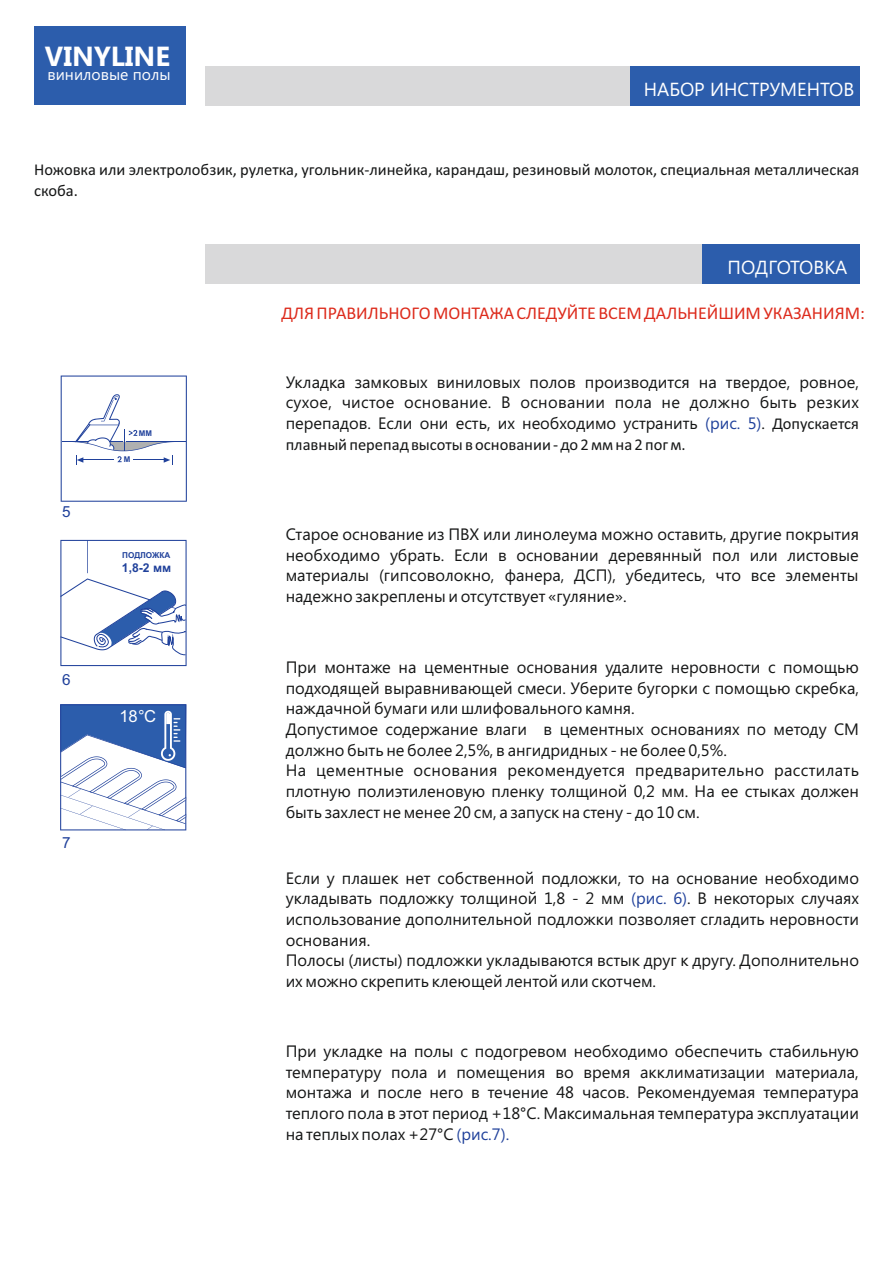
<style>
.page{position:relative;width:893px;height:1263px;background:#fff}
.page>*{position:absolute;margin:0;border:0;box-sizing:border-box;transform-origin:0 0}
.t1{font:700 27.6px "Segoe UI";color:#fff}
.t2{font:18.9px "Segoe UI";color:#fff}
.t3{font:18px "Calibri";color:#dd2b1c}
.t4{font:16.65px "Arial";color:#fff}
.t5{font:16.5px/20.7px "Segoe UI";color:#151616;text-align:justify}
.t6{font:16.5px/20.7px "Calibri";color:#151616}
.t7{font:15.75px "Segoe UI";color:#fff}
.t8{font:15.3px "Arial";color:#20419b}
.t9{font:700 12.15px "Arial";color:#20419b}
.t10{font:700 8.1px "Arial";color:#20419b}
.t11{font:700 7.95px "Arial";color:#20419b}
.s1{color:#20419b}
.s2{font-family:"Calibri"}
</style>
<div class="page">
<svg style="left:60px;top:704px;width:126px;height:126px"></svg>
<div style="left:34px;top:27px;width:151px;height:78px;background:#2c5dac"></div>
<div style="left:205px;top:66px;width:654px;height:39px;background:#d9d9da"></div>
<div style="left:205px;top:244px;width:654px;height:40px;background:#d9d9da"></div>
<div style="left:702px;top:244px;width:158px;height:39px;background:#2c5dac"></div>
<svg style="left:61px;top:375px;width:126px;height:127px"></svg>
<svg style="left:60px;top:540px;width:127px;height:127px"></svg>
<div style="left:630px;top:66px;width:230px;height:40px;background:#2c5dac"></div>
<h1 class="t1" style="left:45px;top:46px;width:127px">VINYLINE</h1>
<p class="t7" style="left:47px;top:69px;width:125px">виниловые полы</p>
<p class="t2" style="left:644px;top:82px;width:212px">НАБОР ИНСТРУМЕНТОВ</p>
<p class="t6" style="left:34px;top:161px;width:827px">Ножовка или электролобзик, рулетка, угольник-линейка, карандаш, резиновый молоток, специальная металлическая скоба.</p>
<p class="t8" style="left:62px;top:506px;width:10px">5</p>
<p class="t8" style="left:62px;top:673px;width:10px">6</p>
<p class="t8" style="left:62px;top:837px;width:10px">7</p>
<p class="t11" style="left:124px;top:456px;width:8px">М</p>
<p class="t11" style="left:139px;top:430px;width:15px">ММ</p>
<p class="t10" style="left:122px;top:552px;width:50px">ПОДЛОЖКА</p>
<p class="t9" style="left:122px;top:563px;width:51px">1,8-2 мм</p>
<p class="t4" style="left:119px;top:710px;width:38px">18°C</p>
<p class="t2" style="left:728px;top:260px;width:121px">ПОДГОТОВКА</p>
<p class="t3" style="left:282px;top:306px;width:585px">ДЛЯ ПРАВИЛЬНОГО МОНТАЖА СЛЕДУЙТЕ ВСЕМ ДАЛЬНЕЙШИМ УКАЗАНИЯМ:</p>
<p class="t5" style="left:286px;top:373px;width:575px">Укладка замковых виниловых полов производится на твердое, ровное, сухое, чистое основание. В основании пола не должно быть резких перепадов. Если они есть, их необходимо устранить <span class="s1">(рис. 5)</span>. <span class="s2">Допускается</span></p>
<p class="t6" style="left:286px;top:435px;width:402px">плавный перепад высоты в основании - до 2 мм на 2 пог м.</p>
<p class="t5" style="left:286px;top:525px;width:575px">Старое основание из ПВХ или линолеума можно оставить, другие покрытия необходимо убрать. Если в основании деревянный пол или листовые материалы (гипсоволокно, фанера, ДСП), убедитесь, что все элементы надежно закреплены и отсутствует «гуляние».</p>
<p class="t5" style="left:286px;top:658px;width:575px;text-align:left">При монтаже на цементные основания удалите неровности с помощью подходящей выравнивающей смеси. Уберите бугорки с помощью скребка, наждачной бумаги или шлифовального камня.<br>Допустимое содержание влаги в цементных основаниях по методу CM должно быть не более 2,5%, в ангидридных - не более 0,5%.<br>На цементные основания рекомендуется предварительно расстилать плотную полиэтиленовую пленку толщиной 0,2 мм. На ее стыках должен быть захлест не менее 20 см, а запуск на стену - до 10 см.</p>
<p class="t5" style="left:286px;top:869px;width:575px;text-align:left">Если у плашек нет собственной подложки, то на основание необходимо укладывать подложку толщиной 1,8 - 2 мм <span class="s1">(рис. 6)</span>. В некоторых случаях использование дополнительной подложки позволяет сгладить неровности основания.<br>Полосы (листы) подложки укладываются встык друг к другу. Дополнительно их можно скрепить клеющей лентой или скотчем.</p>
<p class="t5" style="left:286px;top:1042px;width:575px">При укладке на полы с подогревом необходимо обеспечить стабильную температуру пола и помещения во время акклиматизации материала, монтажа и после него в течение 48 часов. Рекомендуемая температура теплого пола в этот период +18°С. Максимальная температура эксплуатации на теплых полах +27°С <span class="s1">(рис.7).</span></p>
</div>
